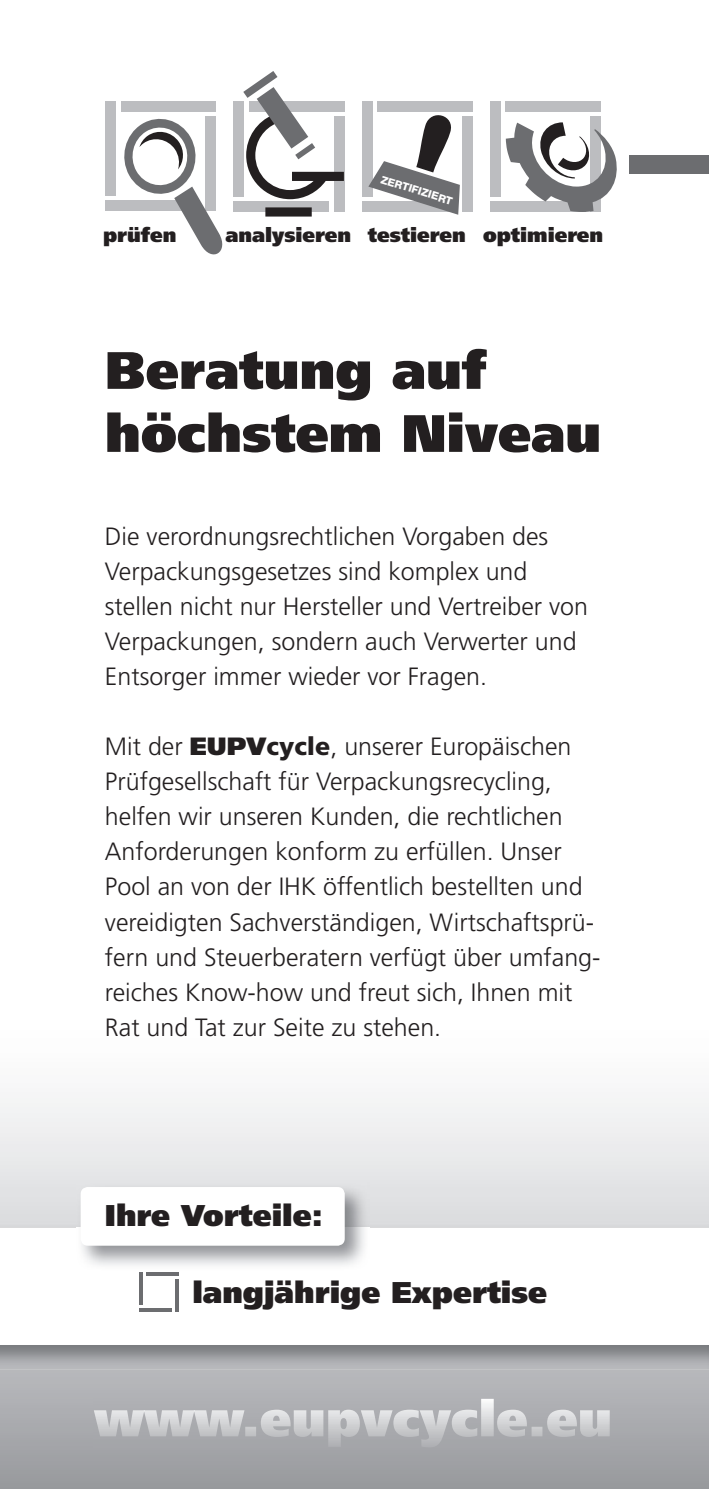
<style>
.page{position:relative;width:709px;height:1489px;background:#fff}
.page>*{position:absolute;margin:0;border:0;box-sizing:border-box;transform-origin:0 0}
.t1{font:900 52.5px/63px "Frutiger LT Std";color:#231f20}
.t2{font:900 30px "Frutiger LT Std";color:#231f20}
.t3{font:300 25px/35px "Frutiger LT Std";color:#231f20}
.t4{font:900 20px "Frutiger LT Std";color:#231f20}
.t5{font:800 10.75px "Helvetica Neue LT";color:#fff}
.s1{font-weight:900}
</style>
<div class="page">
<svg style="left:0;top:1098px;width:709px;height:390px"></svg>
<div style="left:362px;top:101px;width:10px;height:96px;background:#bcbdc0"></div>
<div style="left:462px;top:117px;width:10px;height:95px;background:#bcbdc0"></div>
<div style="left:377px;top:101px;width:96px;height:11px;background:#bcbdc0"></div>
<div style="left:362px;top:201px;width:95px;height:11px;background:#bcbdc0"></div>
<svg style="left:368px;top:108px;width:92px;height:107px"></svg>
<div style="left:490px;top:101px;width:10px;height:96px;background:#bcbdc0"></div>
<div style="left:590px;top:116px;width:11px;height:96px;background:#bcbdc0"></div>
<div style="left:505px;top:101px;width:96px;height:10px;background:#bcbdc0"></div>
<div style="left:490px;top:201px;width:96px;height:11px;background:#bcbdc0"></div>
<svg style="left:506px;top:122px;width:110px;height:90px"></svg>
<div style="left:105px;top:101px;width:11px;height:95px;background:#bcbdc0"></div>
<div style="left:121px;top:101px;width:94px;height:10px;background:#bcbdc0"></div>
<div style="left:105px;top:200px;width:95px;height:11px;background:#bcbdc0"></div>
<svg style="left:124px;top:116px;width:98px;height:138px"></svg>
<div style="left:233px;top:101px;width:11px;height:96px;background:#bcbdc0"></div>
<div style="left:233px;top:201px;width:96px;height:11px;background:#bcbdc0"></div>
<svg style="left:243px;top:71px;width:101px;height:145px"></svg>
<img style="left:94px;top:1398px;width:515px;height:49px">
<div style="left:629px;top:155px;width:80px;height:19px;background:#6c6d70"></div>
<img style="left:0;top:1223px;width:709px;height:145px">
<svg style="left:0;top:1227px;width:709px;height:117px"></svg>
<img style="left:76px;top:1182px;width:293px;height:88px">
<div style="left:81px;top:1186px;width:264px;height:59px;background:#fff;border-radius:7px"></div>
<div style="left:141px;top:1274px;width:37px;height:35px;background:#fff"></div>
<hr style="left:139px;top:1271px;width:4px;height:33px;background:#6c6d70">
<hr style="left:175px;top:1279px;width:4px;height:32px;background:#6c6d70">
<svg style="left:147px;top:1271px;width:32px;height:4px"></svg>
<svg style="left:139px;top:1307px;width:32px;height:4px"></svg>
<p class="t5" style="left:383px;top:173px;width:76px;rotate:17deg">ZERTIFIZIERT</p>
<p class="t4" style="left:103px;top:223px;width:75px">prüfen</p>
<p class="t4" style="left:225px;top:223px;width:379px">analysieren testieren optimieren</p>
<h1 class="t1" style="left:105px;top:338px;width:497px">Beratung auf höchstem Niveau</h1>
<p class="t3" style="left:105px;top:519px;width:484px">Die verordnungsrechtlichen Vorgaben des Verpackungsgesetzes sind komplex und stellen nicht nur Hersteller und Vertreiber von Verpackungen, sondern auch Verwerter und Entsorger immer wieder vor Fragen.</p>
<p class="t3" style="left:105px;top:729px;width:497px">Mit der <span class="s1">EUPV</span><span class="s1">cycle</span>, unserer Europäischen Prüfgesellschaft für Verpackungsrecycling, helfen wir unseren Kunden, die rechtlichen Anforderungen konform zu erfüllen. Unser Pool an von der IHK öffentlich bestellten und vereidigten Sachverständigen, Wirtschaftsprü&shy;fern und Steuerberatern verfügt über umfang&shy;reiches Know-how und freut sich, Ihnen mit Rat und Tat zur Seite zu stehen.</p>
<p class="t2" style="left:105px;top:1196px;width:219px">Ihre Vorteile:</p>
<p class="t2" style="left:192px;top:1273px;width:356px">langjährige Expertise</p>
</div>
